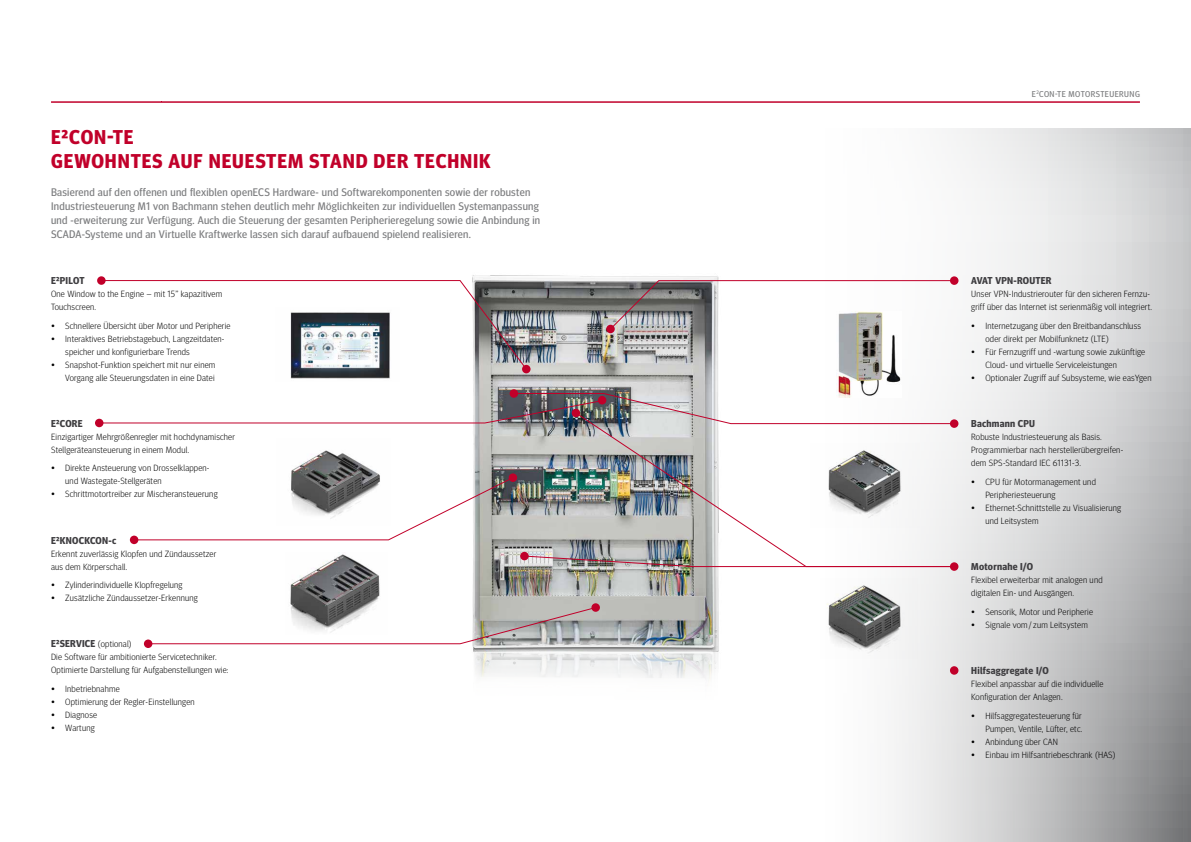
<style>
.page{position:relative;width:1191px;height:842px;background:#fff}
.page>*{position:absolute;margin:0;border:0;box-sizing:border-box;transform-origin:0 0}
.t1{font:700 20px/24px "Meta Headline OT";letter-spacing:.045em;color:#c1002a}
.t2{font:11px/14px "Meta Headline OT";letter-spacing:.025em;color:#7b7c7e}
.t3{font:700 10px "Meta Headline OT";letter-spacing:.025em;color:#3e3d40}
.t4{font:300 9px/13px "Meta Headline OT";letter-spacing:.025em;color:#000}
.t5{font:8.5px "Meta Headline OT";letter-spacing:.055em;color:#7b7c7e}
.s1{font-weight:700;font-size:10px;color:#3e3d40}
</style>
<div class="page">
<img style="left:472px;top:275px;width:247px;height:404px">
<svg style="left:894px;top:128px;width:297px;height:714px"></svg>
<img style="left:290px;top:370px;width:100px;height:9px">
<img style="left:827px;top:579px;width:90px;height:80px">
<img style="left:290px;top:554px;width:90px;height:52px">
<img style="left:291px;top:450px;width:89px;height:26px">
<hr style="left:51px;top:101px;width:1089px;height:2px;background:#c1002a">
<div style="left:522px;top:365px;width:8px;height:8px;background:#c1002a;border-radius:50%"></div>
<svg style="left:508px;top:473px;width:9px;height:9px"></svg>
<div style="left:606px;top:325px;width:9px;height:8px;background:#c1002a;border-radius:50%"></div>
<div style="left:97px;top:276px;width:9px;height:9px;background:#c1002a;border-radius:50%"></div>
<div style="left:95px;top:419px;width:8px;height:8px;background:#c1002a;border-radius:50%"></div>
<div style="left:130px;top:536px;width:8px;height:8px;background:#c1002a;border-radius:50%"></div>
<div style="left:950px;top:419px;width:8px;height:9px;background:#c1002a;border-radius:50%"></div>
<div style="left:950px;top:276px;width:8px;height:9px;background:#c1002a;border-radius:50%"></div>
<div style="left:950px;top:562px;width:8px;height:9px;background:#c1002a;border-radius:50%"></div>
<svg style="left:100px;top:280px;width:428px;height:90px"></svg>
<svg style="left:133px;top:476px;width:381px;height:65px"></svg>
<svg style="left:609px;top:280px;width:346px;height:50px"></svg>
<img style="left:574px;top:425px;width:381px;height:130px">
<svg style="left:98px;top:389px;width:857px;height:36px"></svg>
<img style="left:836px;top:312px;width:65px;height:85px">
<div style="left:591px;top:603px;width:9px;height:9px;background:#c1002a;border-radius:50%"></div>
<svg style="left:151px;top:606px;width:446px;height:39px"></svg>
<div style="left:144px;top:639px;width:8px;height:9px;background:#c1002a;border-radius:50%"></div>
<div style="left:950px;top:666px;width:8px;height:9px;background:#c1002a;border-radius:50%"></div>
<img style="left:523px;top:555px;width:432px;height:13px">
<div style="left:520px;top:552px;width:8px;height:8px;background:#c1002a;border-radius:50%"></div>
<h1 class="t1" style="left:51px;top:126px;width:441px">E²CON-TE<br>GEWOHNTES AUF NEUESTEM STAND DER TECHNIK</h1>
<p class="t2" style="left:51px;top:185px;width:490px">Basierend auf den offenen und flexiblen openECS Hardware- und Softwarekomponenten sowie der robusten Industriesteuerung M1 von Bachmann stehen deutlich mehr Möglichkeiten zur individuellen Systemanpassung und -erweiterung zur Verfügung. Auch die Steuerung der gesamten Peripherieregelung sowie die Anbindung in SCADA-Systeme und an Virtuelle Kraftwerke lassen sich darauf aufbauend spielend realisieren.</p>
<p class="t3" style="left:51px;top:275px;width:35px">E²PILOT</p>
<p class="t4" style="left:51px;top:287px;width:173px">One Window to the Engine – mit 15” kapazitivem<br>Touchscreen.</p>
<p class="t4" style="left:51px;top:319px;width:181px">• Schnellere Übersicht über Motor und Peripherie</p>
<p class="t4" style="left:65px;top:332px;width:161px;text-indent:-14px">• Interaktives Betriebstagebuch, Langzeitdaten&shy;speicher und konfigurierbare Trends</p>
<p class="t4" style="left:51px;top:358px;width:166px;text-align:right">• Snapshot-Funktion speichert mit nur einem<br>Vorgang alle Steuerungsdaten in eine Datei</p>
<p class="t3" style="left:51px;top:417px;width:33px">E²CORE</p>
<p class="t4" style="left:51px;top:430px;width:185px">Einzigartiger Mehrgrößenregler mit hochdynamischer<br>Stellgeräteansteuerung in einem Modul.</p>
<p class="t4" style="left:65px;top:461px;width:146px;text-indent:-14px">• Direkte Ansteuerung von Drosselklappen&shy;und Wastegate-Stellgeräten</p>
<p class="t4" style="left:51px;top:487px;width:168px">• Schrittmotortreiber zur Mischeransteuerung</p>
<p class="t3" style="left:51px;top:534px;width:67px">E²KNOCKCON-c</p>
<p class="t4" style="left:51px;top:547px;width:167px">Erkennt zuverlässig Klopfen und Zündaussetzer aus dem Körperschall.</p>
<p class="t4" style="left:51px;top:578px;width:133px">• Zylinderindividuelle Klopfregelung</p>
<p class="t4" style="left:51px;top:591px;width:148px">• Zusätzliche Zündaussetzer-Erkennung</p>
<p class="t4" style="left:51px;top:638px;width:179px"><span class="s1">E²SERVICE</span> (optional)<br>Die Software für ambitionierte Servicetechniker.<br>Optimierte Darstellung für Aufgabenstellungen wie:</p>
<p class="t4" style="left:51px;top:682px;width:70px">• Inbetriebnahme</p>
<p class="t4" style="left:51px;top:695px;width:145px">• Optimierung der Regler-Einstellungen</p>
<p class="t4" style="left:51px;top:708px;width:48px">• Diagnose</p>
<p class="t4" style="left:51px;top:721px;width:45px">• Wartung</p>
<p class="t5" style="left:1032px;top:89px;width:109px">E<sup>2</sup>CON-TE MOTORSTEUERUNG</p>
<p class="t3" style="left:971px;top:275px;width:82px">AVAT VPN-ROUTER</p>
<p class="t4" style="left:971px;top:287px;width:182px">Unser VPN-Industrierouter für den sicheren Fernzu&shy;griff über das Internet ist serienmäßig voll integriert.</p>
<p class="t4" style="left:985px;top:319px;width:157px;text-indent:-14px">• Internetzugang über den Breitbandanschluss oder direkt per Mobilfunknetz (LTE)</p>
<p class="t4" style="left:985px;top:345px;width:161px;text-indent:-14px">• Für Fernzugriff und -wartung sowie zukünftige<br>Cloud- und virtuelle Serviceleistungen</p>
<p class="t4" style="left:971px;top:371px;width:182px">• Optionaler Zugriff auf Subsysteme, wie easYgen</p>
<p class="t3" style="left:971px;top:418px;width:65px">Bachmann CPU</p>
<p class="t4" style="left:971px;top:430px;width:153px">Robuste Industriesteuerung als Basis.<br>Programmierbar nach herstellerübergreifen&shy;dem SPS-Standard IEC 61131-3.</p>
<p class="t4" style="left:985px;top:475px;width:112px;text-indent:-14px">• CPU für Motormanagement und<br>Peripheriesteuerung</p>
<p class="t4" style="left:985px;top:501px;width:137px;text-indent:-14px">• Ethernet-Schnittstelle zu Visualisierung und Leitsystem</p>
<p class="t3" style="left:971px;top:561px;width:63px">Motornahe I/O</p>
<p class="t4" style="left:971px;top:573px;width:133px">Flexibel erweiterbar mit analogen und digitalen Ein- und Ausgängen.</p>
<p class="t4" style="left:971px;top:605px;width:123px">• Sensorik, Motor und Peripherie</p>
<p class="t4" style="left:971px;top:618px;width:118px">• Signale vom / zum Leitsystem</p>
<p class="t3" style="left:971px;top:665px;width:79px">Hilfsaggregate I/O</p>
<p class="t4" style="left:971px;top:677px;width:134px">Flexibel anpassbar auf die individuelle<br>Konfiguration der Anlagen.</p>
<p class="t4" style="left:971px;top:709px;width:113px;text-align:right">• Hilfsaggregatesteuerung für<br>Pumpen, Ventile, Lüfter, etc.</p>
<p class="t4" style="left:971px;top:735px;width:88px">• Anbindung über CAN</p>
<p class="t4" style="left:971px;top:748px;width:146px">• Einbau im Hilfsantriebeschrank (HAS)</p>
</div>
